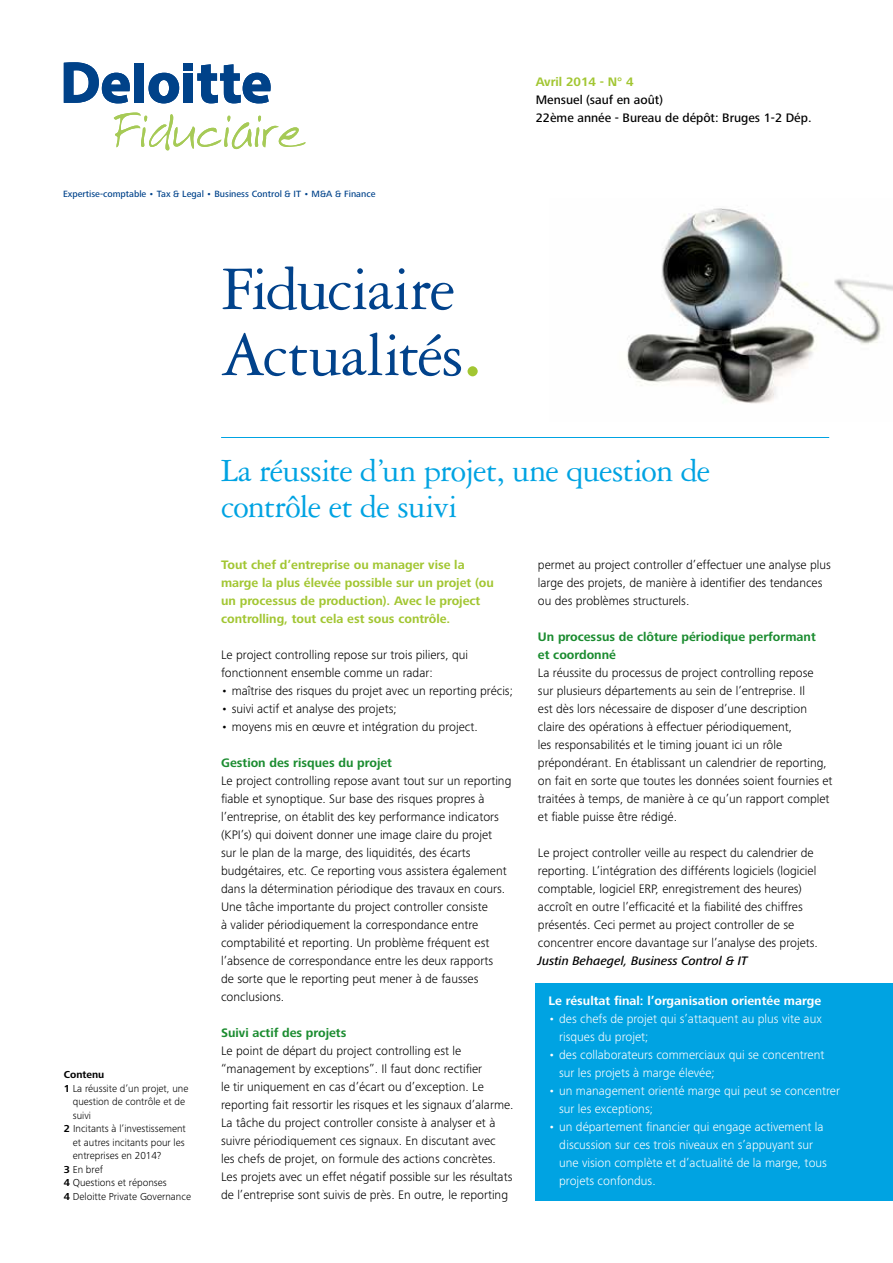
<style>
.page{position:relative;width:893px;height:1263px;background:#fff}
.page>*{position:absolute;margin:0;border:0;box-sizing:border-box;transform-origin:0 0}
.t1{font:66px/66px "Garamond 3 LT Std";letter-spacing:-.025em;color:#01428b}
.t2{font:34.5px/36px "Garamond 3 LT Std";letter-spacing:-.03em;color:#00a3e2}
.t3{font:300 12.75px/18px "Frutiger Next Pro";color:#000}
.t4{font:300 12.75px/18px "Frutiger Next Pro";color:#fff}
.t5{font:700 12.75px/18px "Frutiger Next Pro";color:#a2c632}
.t6{font:700 12.75px/18px "Frutiger Next Pro";color:#1b8c30}
.t7{font:500 12.75px/18px "Frutiger Next Pro";color:#000}
.t8{font:700 12.75px "Frutiger Next Pro";color:#fff}
.t9{font:italic 500 12.75px "Frutiger Next Pro";color:#000}
.t10{font:300 10.5px "Frutiger Next Pro";color:#000}
.t11{font:700 10.5px "Frutiger Next Pro";color:#000}
.t12{font:500 9.45px "Frutiger Next Pro";color:#00438b}
.s1{font-size:103.5px;color:#a2c632}
.s2{font-weight:700}
</style>
<div class="page">
<div style="left:134px;top:63px;width:10px;height:40px;background:#004289"></div>
<svg style="left:149px;top:73px;width:30px;height:30px"></svg>
<div style="left:183px;top:73px;width:10px;height:30px;background:#004289"></div>
<div style="left:183px;top:63px;width:10px;height:8px;background:#004289"></div>
<svg style="left:197px;top:64px;width:74px;height:39px"></svg>
<svg style="left:64px;top:62px;width:66px;height:41px"></svg>
<svg style="left:114px;top:113px;width:191px;height:37px"></svg>
<img style="left:627px;top:208px;width:266px;height:196px">
<hr style="left:221px;top:437px;width:608px;height:1px;background:#00a3e2">
<div style="left:536px;top:983px;width:357px;height:218px;background:#00a3e2"></div>
<p class="t12" style="left:63px;top:189px;width:314px">Expertise-comptable • Tax &amp; Legal • Business Control &amp; IT • M&amp;A &amp; Finance</p>
<h1 class="t1" style="left:221px;top:256px;width:266px">Fiduciaire<br>Actualités<span class="s1">.</span></h1>
<p class="t5" style="left:536px;top:73px;width:99px">Avril 2014 - N° 4</p>
<p class="t7" style="left:536px;top:91px;width:277px">Mensuel (sauf en août)<br>22ème année - Bureau de dépôt: Bruges 1-2 Dép.</p>
<p class="t11" style="left:64px;top:1068px;width:42px">Contenu</p>
<p class="t10" style="left:64px;top:1082px;width:126px"><span class="s2">1</span> La réussite d’un projet, une</p>
<p class="t10" style="left:73px;top:1095px;width:114px">question de contrôle et de</p>
<p class="t10" style="left:73px;top:1109px;width:20px">suivi</p>
<p class="t10" style="left:64px;top:1122px;width:124px"><span class="s2">2</span> Incitants à l’investissement</p>
<p class="t10" style="left:73px;top:1136px;width:113px">et autres incitants pour les</p>
<p class="t10" style="left:73px;top:1149px;width:90px">entreprises en 2014?</p>
<p class="t10" style="left:64px;top:1163px;width:41px"><span class="s2">3</span> En bref</p>
<p class="t10" style="left:64px;top:1176px;width:104px"><span class="s2">4</span> Questions et réponses</p>
<p class="t10" style="left:64px;top:1190px;width:129px"><span class="s2">4</span> Deloitte Private Governance</p>
<h2 class="t2" style="left:221px;top:453px;width:491px">La réussite d’un projet, une question de contrôle et de suivi</h2>
<p class="t5" style="left:221px;top:556px;width:274px">Tout chef d’entreprise ou manager vise la marge la plus élevée possible sur un projet (ou un processus de production). Avec le project controlling, tout cela est sous contrôle.</p>
<p class="t3" style="left:221px;top:646px;width:249px">Le project controlling repose sur trois piliers, qui fonctionnent ensemble comme un radar:</p>
<p class="t3" style="left:221px;top:682px;width:293px">• maîtrise des risques du projet avec un reporting précis;</p>
<p class="t3" style="left:221px;top:700px;width:177px">• suivi actif et analyse des projets;</p>
<p class="t3" style="left:221px;top:718px;width:258px">• moyens mis en œuvre et intégration du project.</p>
<p class="t6" style="left:221px;top:754px;width:172px">Gestion des risques du projet</p>
<p class="t3" style="left:221px;top:772px;width:292px">Le project controlling repose avant tout sur un reporting fiable et synoptique. Sur base des risques propres à l’entreprise, on établit des key performance indicators (KPI’s) qui doivent donner une image claire du projet<br>sur le plan de la marge, des liquidités, des écarts budgétaires, etc. Ce reporting vous assistera également dans la détermination périodique des travaux en cours.<br>Une tâche importante du project controller consiste<br>à valider périodiquement la correspondance entre comptabilité et reporting. Un problème fréquent est l’absence de correspondance entre les deux rapports<br>de sorte que le reporting peut mener à de fausses conclusions.</p>
<p class="t6" style="left:221px;top:1024px;width:127px">Suivi actif des projets</p>
<p class="t3" style="left:221px;top:1042px;width:294px">Le point de départ du project controlling est le “management by exceptions”. Il faut donc rectifier<br>le tir uniquement en cas d’écart ou d’exception. Le reporting fait ressortir les risques et les signaux d’alarme.<br>La tâche du project controller consiste à analyser et à suivre périodiquement ces signaux. En discutant avec<br>les chefs de projet, on formule des actions concrètes.<br>Les projets avec un effet négatif possible sur les résultats de l’entreprise sont suivis de près. En outre, le reporting</p>
<p class="t3" style="left:538px;top:556px;width:294px">permet au project controller d’effectuer une analyse plus large des projets, de manière à identifier des tendances ou des problèmes structurels.</p>
<p class="t6" style="left:538px;top:628px;width:279px">Un processus de clôture périodique performant et coordonné</p>
<p class="t3" style="left:538px;top:664px;width:296px">La réussite du processus de project controlling repose<br>sur plusieurs départements au sein de l’entreprise. Il<br>est dès lors nécessaire de disposer d’une description claire des opérations à effectuer périodiquement,<br>les responsabilités et le timing jouant ici un rôle prépondérant. En établissant un calendrier de reporting, on fait en sorte que toutes les données soient fournies et traitées à temps, de manière à ce qu’un rapport complet et fiable puisse être rédigé.</p>
<p class="t3" style="left:538px;top:844px;width:282px">Le project controller veille au respect du calendrier de reporting. L’intégration des différents logiciels (logiciel comptable, logiciel ERP, enregistrement des heures) accroît en outre l’efficacité et la fiabilité des chiffres présentés. Ceci permet au project controller de se concentrer encore davantage sur l’analyse des projets.</p>
<p class="t9" style="left:538px;top:953px;width:211px">Justin Behaegel, Business Control &amp; IT</p>
<p class="t8" style="left:549px;top:993px;width:274px">Le résultat final: l’organisation orientée marge</p>
<p class="t4" style="left:559px;top:1009px;width:264px;text-indent:-11px">• des chefs de projet qui s’attaquent au plus vite aux risques du projet;</p>
<p class="t4" style="left:559px;top:1045px;width:267px;text-indent:-11px">• des collaborateurs commerciaux qui se concentrent sur les projets à marge élevée;</p>
<p class="t4" style="left:559px;top:1081px;width:282px;text-indent:-11px">• un management orienté marge qui peut se concentrer sur les exceptions;</p>
<p class="t4" style="left:559px;top:1117px;width:269px;text-indent:-11px">• un département financier qui engage activement la discussion sur ces trois niveaux en s’appuyant sur une vision complète et d’actualité de la marge, tous projets confondus.</p>
</div>
